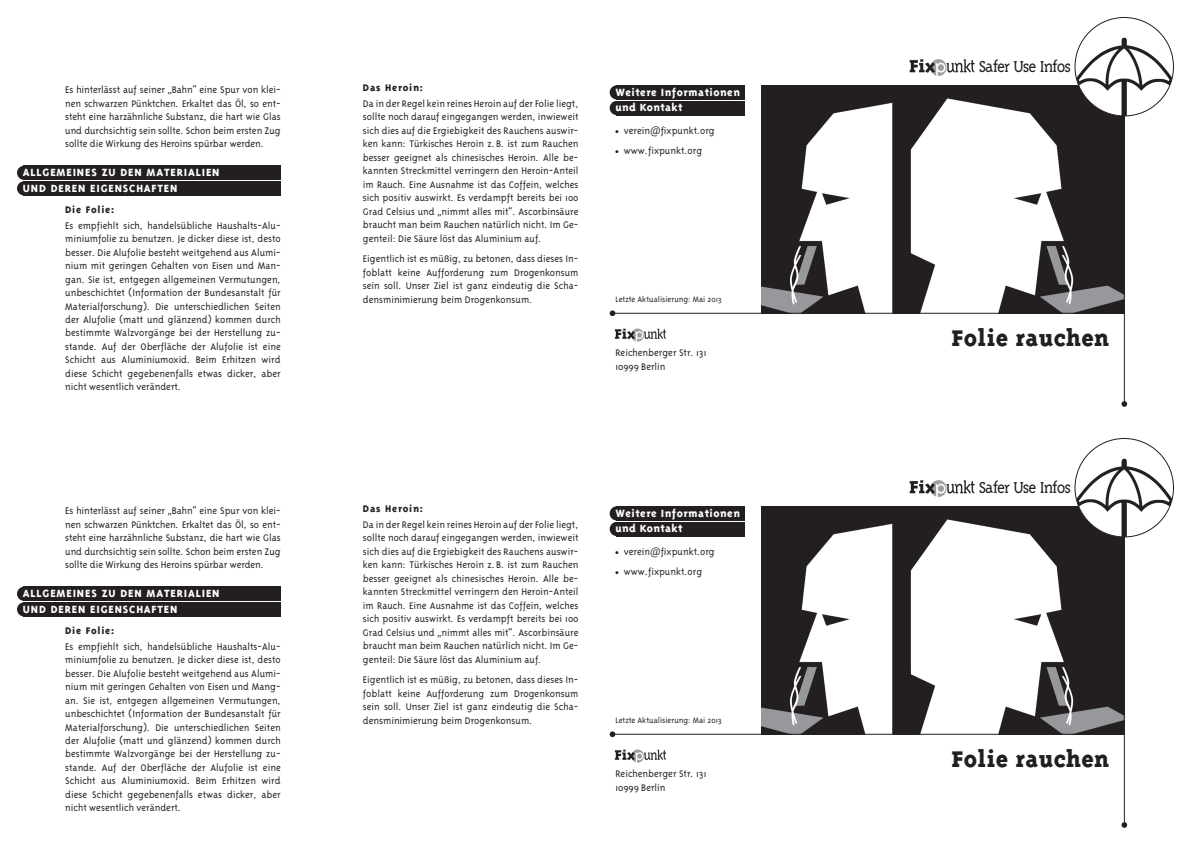
<style>
.page{position:relative;width:1191px;height:842px;background:#fff}
.page>*{position:absolute;margin:0;border:0;box-sizing:border-box;transform-origin:0 0}
.t1{font:800 26px "Triplex Serif";color:#231f20}
.t2{font:300 18.2px "Triplex Serif";letter-spacing:-.055em;color:#231f20}
.t3{font:800 12px/15.5px "Triplex";letter-spacing:.07em;color:#fff}
.t4{font:800 12px/15.5px "Triplex";letter-spacing:.04em;color:#fff}
.t5{font:300 11px/13.5px "Triplex";color:#231f20;text-align:justify}
.t6{font:800 11px "Triplex";letter-spacing:.07em;color:#231f20}
.t7{font:300 9px "Triplex";color:#231f20}
.s1{font-family:"Strada"}
</style>
<div class="page">
<img style="left:761px;top:86px;width:131px;height:227px">
<img style="left:761px;top:507px;width:131px;height:227px">
<div style="left:23px;top:166px;width:258px;height:14px;background:#231f20"></div>
<div style="left:17px;top:166px;width:14px;height:14px;background:#231f20;border-radius:50%"></div>
<div style="left:23px;top:587px;width:258px;height:14px;background:#231f20"></div>
<div style="left:17px;top:587px;width:14px;height:14px;background:#231f20;border-radius:50%"></div>
<svg style="left:894px;top:86px;width:229px;height:227px"></svg>
<svg style="left:894px;top:507px;width:229px;height:227px"></svg>
<hr style="left:1123px;top:105px;width:1px;height:296px;background:#231f20">
<svg style="left:1121px;top:401px;width:6px;height:6px"></svg>
<hr style="left:1123px;top:526px;width:1px;height:296px;background:#231f20">
<svg style="left:1121px;top:822px;width:6px;height:6px"></svg>
<hr style="left:761px;top:85px;width:359px;height:1px;background:#231f20">
<hr style="left:761px;top:506px;width:359px;height:1px;background:#231f20">
<hr style="left:612px;top:313px;width:512px;height:1px;background:#231f20">
<hr style="left:612px;top:734px;width:512px;height:1px;background:#231f20">
<svg style="left:609px;top:310px;width:6px;height:6px"></svg>
<svg style="left:609px;top:731px;width:6px;height:6px"></svg>
<img style="left:909px;top:59px;width:66px;height:17px">
<img style="left:909px;top:480px;width:66px;height:17px">
<div style="left:23px;top:181px;width:258px;height:14px;background:#231f20"></div>
<div style="left:17px;top:181px;width:14px;height:14px;background:#231f20;border-radius:50%"></div>
<div style="left:23px;top:602px;width:258px;height:14px;background:#231f20"></div>
<div style="left:17px;top:602px;width:14px;height:14px;background:#231f20;border-radius:50%"></div>
<img style="left:614px;top:328px;width:53px;height:14px">
<img style="left:614px;top:749px;width:53px;height:14px">
<div style="left:616px;top:85px;width:128px;height:14px;background:#231f20"></div>
<div style="left:609px;top:85px;width:15px;height:14px;background:#231f20;border-radius:50%"></div>
<div style="left:616px;top:506px;width:128px;height:14px;background:#231f20"></div>
<div style="left:609px;top:506px;width:15px;height:14px;background:#231f20;border-radius:50%"></div>
<div style="left:616px;top:101px;width:128px;height:14px;background:#231f20"></div>
<div style="left:609px;top:101px;width:15px;height:14px;background:#231f20;border-radius:50%"></div>
<div style="left:616px;top:522px;width:128px;height:14px;background:#231f20"></div>
<div style="left:609px;top:522px;width:15px;height:14px;background:#231f20;border-radius:50%"></div>
<hr style="left:892px;top:86px;width:2px;height:227px;background:#231f20">
<hr style="left:892px;top:507px;width:2px;height:227px;background:#231f20">
<img style="left:1075px;top:18px;width:98px;height:98px;border-radius:49px">
<img style="left:1075px;top:438px;width:98px;height:99px;border-radius:49px">
<p class="t5" style="left:65px;top:83px;width:217px">Es hinterlässt auf seiner <span class="s1">„</span>Bahn<span class="s1">“</span> eine Spur von klei&shy;nen schwarzen Pünktchen. Erkaltet das Öl, so ent&shy;steht eine harzähnliche Substanz, die hart wie Glas und durchsichtig sein sollte. Schon beim ersten Zug sollte die Wirkung des Heroins spürbar werden.</p>
<p class="t3" style="left:23px;top:165px;width:198px">ALLGEMEINES ZU DEN MATERIALIEN<br>UND DEREN EIGENSCHAFTEN</p>
<p class="t6" style="left:65px;top:204px;width:51px">DIE FOLIE:</p>
<p class="t5" style="left:65px;top:218px;width:217px">Es empfiehlt sich, handelsübliche Haushalts-Alu&shy;miniumfolie zu benutzen. Je dicker diese ist, desto besser. Die Alufolie besteht weitgehend aus Alumi&shy;nium mit geringen Gehalten von Eisen und Man&shy;gan. Sie ist, entgegen allgemeinen Vermutungen, unbeschichtet (Information der Bundesanstalt für Materialforschung). Die unterschiedlichen Seiten der Alufolie (matt und glänzend) kommen durch bestimmte Walzvorgänge bei der Herstellung zu&shy;stande. Auf der Oberfläche der Alufolie ist eine Schicht aus Aluminiumoxid. Beim Erhitzen wird diese Schicht gegebenenfalls etwas dicker, aber nicht wesentlich verändert.</p>
<p class="t5" style="left:65px;top:504px;width:217px">Es hinterlässt auf seiner <span class="s1">„</span>Bahn<span class="s1">“</span> eine Spur von klei&shy;nen schwarzen Pünktchen. Erkaltet das Öl, so ent&shy;steht eine harzähnliche Substanz, die hart wie Glas und durchsichtig sein sollte. Schon beim ersten Zug sollte die Wirkung des Heroins spürbar werden.</p>
<p class="t3" style="left:23px;top:586px;width:198px">ALLGEMEINES ZU DEN MATERIALIEN<br>UND DEREN EIGENSCHAFTEN</p>
<p class="t6" style="left:65px;top:625px;width:51px">DIE FOLIE:</p>
<p class="t5" style="left:65px;top:639px;width:217px">Es empfiehlt sich, handelsübliche Haushalts-Alu&shy;miniumfolie zu benutzen. Je dicker diese ist, desto besser. Die Alufolie besteht weitgehend aus Alumi&shy;nium mit geringen Gehalten von Eisen und Mang&shy;an. Sie ist, entgegen allgemeinen Vermutungen, unbeschichtet (Information der Bundesanstalt für Materialforschung). Die unterschiedlichen Seiten der Alufolie (matt und glänzend) kommen durch bestimmte Walzvorgänge bei der Herstellung zu&shy;stande. Auf der Oberfläche der Alufolie ist eine Schicht aus Aluminiumoxid. Beim Erhitzen wird diese Schicht gegebenenfalls etwas dicker, aber nicht wesentlich verändert.</p>
<p class="t6" style="left:363px;top:82px;width:62px">DAS HEROIN:</p>
<p class="t5" style="left:363px;top:97px;width:217px">Da in der Regel kein reines Heroin auf der Folie liegt, sollte noch darauf eingegangen werden, inwieweit sich dies auf die Ergiebigkeit des Rauchens auswir&shy;ken kann: Türkisches Heroin z. B. ist zum Rauchen besser geeignet als chinesisches Heroin. Alle be&shy;kannten Streckmittel verringern den Heroin-Anteil im Rauch. Eine Ausnahme ist das Coffein, welches sich positiv auswirkt. Es verdampft bereits bei 100<br>Grad Celsius und <span class="s1">„</span>nimmt alles mit<span class="s1">“</span>. Ascorbinsäure braucht man beim Rauchen natürlich nicht. Im Ge&shy;genteil: Die Säure löst das Aluminium auf.</p>
<p class="t5" style="left:363px;top:252px;width:217px">Eigentlich ist es müßig, zu betonen, dass dieses In&shy;foblatt keine Aufforderung zum Drogenkonsum sein soll. Unser Ziel ist ganz eindeutig die Scha&shy;densminimierung beim Drogenkonsum.</p>
<p class="t4" style="left:615px;top:84px;width:126px">WEITERE INFORMATIONEN<br>UND KONTAKT</p>
<p class="t5" style="left:615px;top:124px;width:101px">● verein<span class="s1">@</span>fixpunkt.org</p>
<p class="t5" style="left:615px;top:144px;width:88px">● www.fixpunkt.org</p>
<p class="t7" style="left:615px;top:295px;width:108px">Letzte Aktualisierung: Mai 2013</p>
<p class="t5" style="left:615px;top:346px;width:93px">Reichenberger Str. 131<br>10999 Berlin</p>
<p class="t6" style="left:363px;top:503px;width:62px">DAS HEROIN:</p>
<p class="t5" style="left:363px;top:518px;width:217px">Da in der Regel kein reines Heroin auf der Folie liegt, sollte noch darauf eingegangen werden, inwieweit sich dies auf die Ergiebigkeit des Rauchens auswir&shy;ken kann: Türkisches Heroin z. B. ist zum Rauchen besser geeignet als chinesisches Heroin. Alle be&shy;kannten Streckmittel verringern den Heroin-Anteil im Rauch. Eine Ausnahme ist das Coffein, welches sich positiv auswirkt. Es verdampft bereits bei 100<br>Grad Celsius und <span class="s1">„</span>nimmt alles mit<span class="s1">“</span>. Ascorbinsäure braucht man beim Rauchen natürlich nicht. Im Ge&shy;genteil: Die Säure löst das Aluminium auf.</p>
<p class="t5" style="left:363px;top:673px;width:217px">Eigentlich ist es müßig, zu betonen, dass dieses In&shy;foblatt keine Aufforderung zum Drogenkonsum sein soll. Unser Ziel ist ganz eindeutig die Scha&shy;densminimierung beim Drogenkonsum.</p>
<p class="t4" style="left:615px;top:505px;width:126px">WEITERE INFORMATIONEN<br>UND KONTAKT</p>
<p class="t5" style="left:615px;top:545px;width:101px">● verein<span class="s1">@</span>fixpunkt.org</p>
<p class="t5" style="left:615px;top:565px;width:88px">● www.fixpunkt.org</p>
<p class="t7" style="left:615px;top:716px;width:108px">Letzte Aktualisierung: Mai 2013</p>
<p class="t5" style="left:615px;top:767px;width:93px">Reichenberger Str. 131<br>10999 Berlin</p>
<h2 class="t2" style="left:978px;top:56px;width:94px">Safer Use Infos</h2>
<h1 class="t1" style="left:951px;top:323px;width:159px">Folie rauchen</h1>
<h2 class="t2" style="left:978px;top:477px;width:94px">Safer Use Infos</h2>
<h1 class="t1" style="left:951px;top:744px;width:159px">Folie rauchen</h1>
</div>
